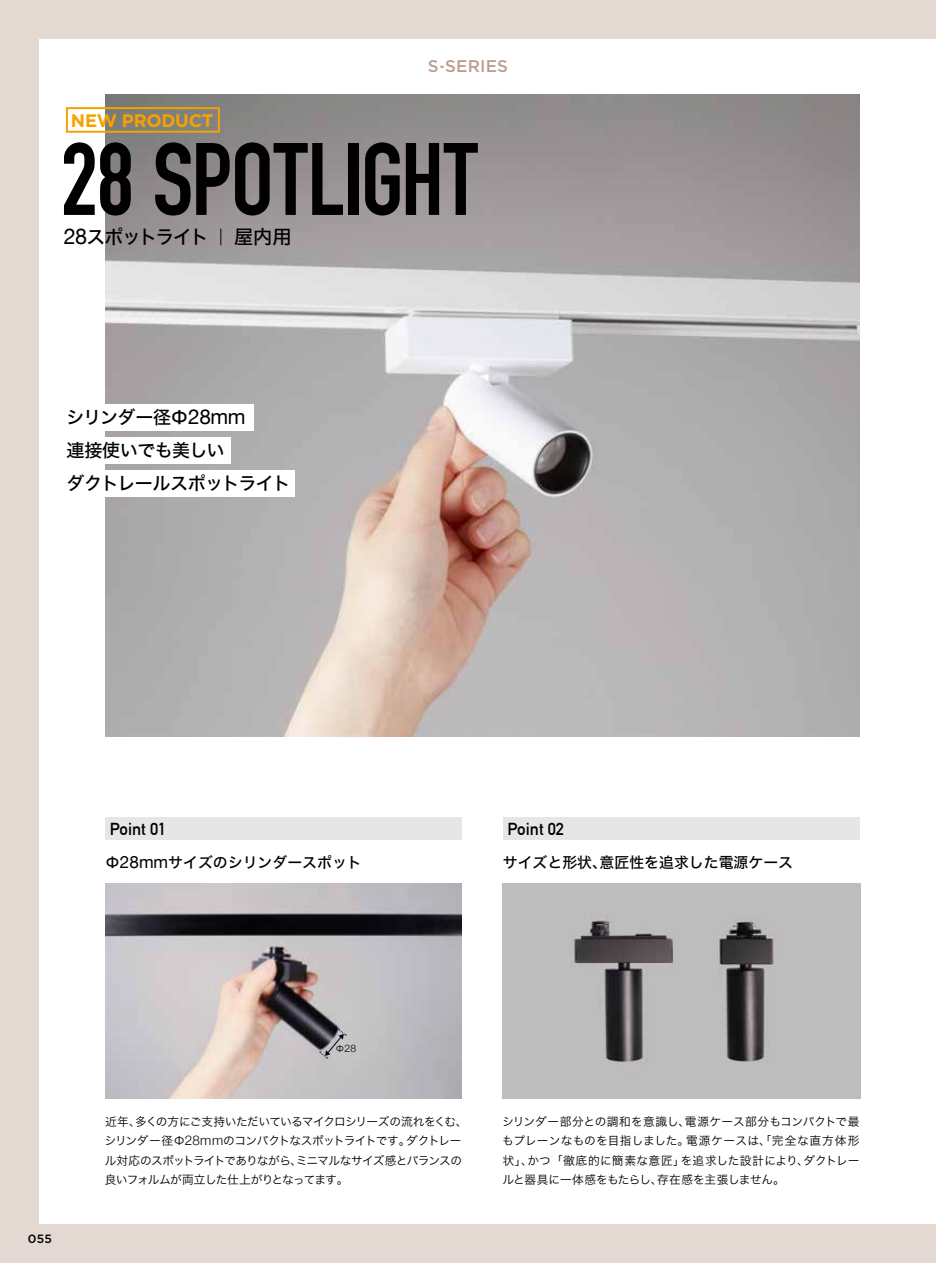
<style>
.page{position:relative;width:936px;height:1263px;background:#fff}
.page>*{position:absolute;margin:0;border:0;box-sizing:border-box;transform-origin:0 0}
.t1{font:700 100.95px "DIN Condensed";letter-spacing:-.015em;color:#000}
.t2{font:19.2px "Hira Kaku Std N W5";letter-spacing:-.06em;color:#000}
.t3{font:18px/33px "Hira Kaku Std N W5";letter-spacing:-.035em;color:#000}
.t4{font:700 18px "Gotham";letter-spacing:-.015em;color:#f5a200}
.t5{font:700 16.95px "DIN Alternate";color:#000}
.t6{font:500 16.95px "Gotham";letter-spacing:.01em;color:#bd9f90}
.t7{font:14.85px "Hira Kaku Std N W5";color:#000}
.t8{font:500 12px "Gotham";color:#000}
.t9{font:11.7px/19.5px "Hira Kaku Std N W3";letter-spacing:-.045em;color:#000}
.t10{font:300 10.35px "Helvetica Neue";color:#000}
.s1{font-family:"Helvetica Neue";font-size:22.05px}
.s2{font-family:"Helvetica Neue";font-size:20.85px}
.s3{font-family:"Helvetica Neue";font-size:17.1px}
.s4{font-family:"Hira Kaku Std N W3";font-weight:400;font-size:9px}
.s5{font-family:"Helvetica Neue";font-weight:300;font-size:13.5px}
</style>
<div class="page">
<div style="left:0;top:0;width:935px;height:38px;background:#e4d8d2"></div>
<div style="left:0;top:1225px;width:935px;height:38px;background:#e4d8d2"></div>
<div style="left:0;top:0;width:38px;height:1263px;background:#e4d8d2"></div>
<img style="left:105px;top:95px;width:754px;height:642px">
<div style="left:105px;top:817px;width:356px;height:23px;background:#e6e6e6"></div>
<img style="left:503px;top:884px;width:357px;height:214px">
<div style="left:502px;top:817px;width:357px;height:23px;background:#e6e6e6"></div>
<div style="left:61px;top:405px;width:192px;height:26px;background:#fff"></div>
<div style="left:61px;top:437px;width:169px;height:27px;background:#fff"></div>
<div style="left:61px;top:470px;width:234px;height:26px;background:#fff"></div>
<div style="left:66px;top:107px;width:154px;height:26px;border:2px solid #f5a200"></div>
<svg style="left:220px;top:229px;width:1px;height:16px"></svg>
<img style="left:105px;top:884px;width:356px;height:214px">
<svg style="left:320px;top:1029px;width:26px;height:29px"></svg>
<h3 class="t6" style="left:428px;top:55px;width:82px">S-SERIES</h3>
<h3 class="t4" style="left:71px;top:108px;width:144px">NEW PRODUCT</h3>
<h1 class="t1" style="left:61px;top:112px;width:418px">28 SPOTLIGHT</h1>
<h2 class="t2" style="left:64px;top:222px;width:146px"><span class="s1">28</span>スポットライト</h2>
<h2 class="t2" style="left:234px;top:222px;width:59px">屋内用</h2>
<h3 class="t3" style="left:66px;top:401px;width:226px">シリンダー径Φ<span class="s2">28mm<br></span>連接使いでも美しい<br>ダクトレールスポットライト</h3>
<h3 class="t5" style="left:110px;top:816px;width:58px">Point 01</h3>
<p class="t7" style="left:105px;top:851px;width:258px">Φ<span class="s3">28mm</span>サイズのシリンダースポット</p>
<h3 class="t5" style="left:507px;top:816px;width:58px">Point 02</h3>
<p class="t7" style="left:502px;top:851px;width:292px">サイズと形状、意匠性を追求した電源ケース</p>
<p class="t8" style="left:28px;top:1230px;width:26px">055</p>
<p class="t10" style="left:335px;top:1040px;width:22px"><span class="s4">Φ</span>28</p>
<p class="t9" style="left:104px;top:1111px;width:364px">近年、多くの方にご支持いただいているマイクロシリーズの流れをくむ、シリンダー径Φ<span class="s5">28mm</span>のコンパクトなスポットライトです。ダクトレール対応のスポットライトでありながら、ミニマルなサイズ感とバランスの良いフォルムが両立した仕上がりとなってます。</p>
<p class="t9" style="left:502px;top:1111px;width:359px;text-align:justify">シリンダー部分との調和を意識し、電源ケース部分もコンパクトで最もプレーンなものを目指しました。電源ケースは、「完全な直方体形状」、かつ「徹底的に簡素な意匠」を追求した設計により、ダクトレールと器具に一体感をもたらし、存在感を主張しません。</p>
</div>
